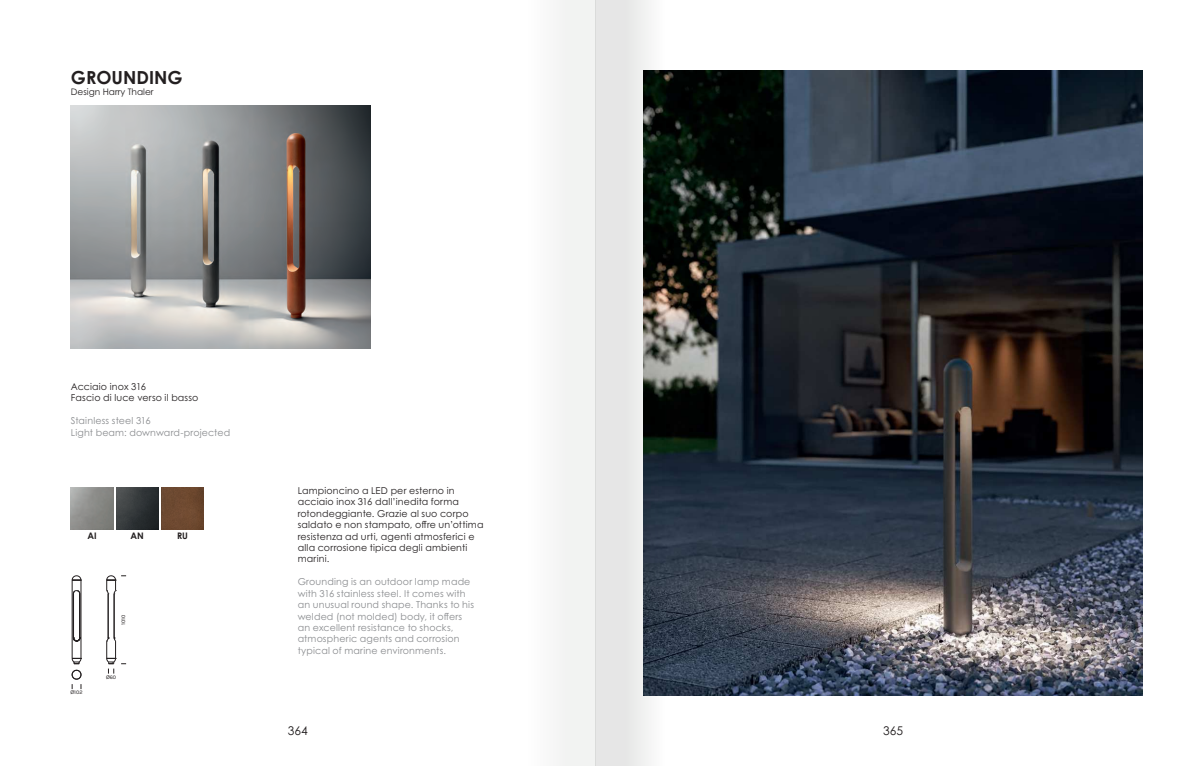
<style>
.page{position:relative;width:1191px;height:766px;background:#fff}
.page>*{position:absolute;margin:0;border:0;box-sizing:border-box;transform-origin:0 0}
.t1{font:700 18px "Century Gothic Pro";color:#231f20}
.t2{font:12px "Century Gothic Pro";color:#231f20}
.t3{font:9.5px/11.4px "Century Gothic Pro";letter-spacing:.015em;color:#8a8c8f}
.t4{font:9.5px/11.4px "Century Gothic Pro";letter-spacing:.015em;color:#231f20}
.t5{font:9px "Century Gothic Pro";color:#231f20}
.t6{font:700 9px "Century Gothic Pro";color:#231f20}
.t7{font:5.5px "Karla";color:#231f20}
.s1{font-family:"Myriad Pro"}
</style>
<div class="page">
<img style="left:71px;top:106px;width:299px;height:242px">
<img style="left:664px;top:71px;width:478px;height:623px">
<img style="left:116px;top:487px;width:43px;height:42px">
<img style="left:161px;top:487px;width:43px;height:42px">
<hr style="left:73px;top:593px;width:1px;height:44px;background:#231f20">
<hr style="left:80px;top:593px;width:1px;height:44px;background:#231f20">
<svg style="left:73px;top:590px;width:8px;height:4px"></svg>
<hr style="left:79px;top:593px;width:1px;height:44px;background:#231f20">
<svg style="left:73px;top:637px;width:8px;height:4px"></svg>
<hr style="left:72px;top:580px;width:1px;height:78px;background:#231f20">
<hr style="left:81px;top:580px;width:1px;height:78px;background:#231f20">
<svg style="left:72px;top:575px;width:10px;height:5px"></svg>
<svg style="left:72px;top:658px;width:10px;height:6px"></svg>
<hr style="left:108px;top:593px;width:1px;height:44px;background:#231f20">
<hr style="left:114px;top:593px;width:1px;height:44px;background:#231f20">
<svg style="left:107px;top:575px;width:19px;height:19px"></svg>
<svg style="left:72px;top:670px;width:10px;height:19px"></svg>
<svg style="left:107px;top:637px;width:19px;height:36px"></svg>
<svg style="left:595px;top:0;width:69px;height:765px;background:#b8babb"></svg>
<div style="left:526px;top:0;width:69px;height:765px;background:#f4f4f4"></div>
<h1 class="t1" style="left:71px;top:66px;width:113px">GROUNDING</h1>
<p class="t5" style="left:71px;top:86px;width:84px">Design Harry Thaler</p>
<p class="t4" style="left:71px;top:380px;width:129px">Acciaio inox 316<br>Fascio di luce verso il basso</p>
<p class="t3" style="left:71px;top:415px;width:161px">Stainless steel 316<br>Light beam: downward-projected</p>
<p class="t6" style="left:88px;top:530px;width:11px">AI</p>
<p class="t6" style="left:131px;top:530px;width:15px">AN</p>
<p class="t6" style="left:177px;top:530px;width:12px">RU</p>
<p class="t7" style="left:120px;top:624px;width:12px;rotate:-90deg">1010</p>
<p class="t7" style="left:71px;top:689px;width:14px"><span class="s1">Ø</span>102</p>
<p class="t7" style="left:106px;top:673px;width:12px"><span class="s1">Ø</span>60</p>
<p class="t4" style="left:298px;top:484px;width:187px">Lampioncino a LED per esterno in acciaio inox 316 dall’inedita forma rotondeggiante. Grazie al suo corpo saldato e non stampato, offre un’ottima resistenza ad urti, agenti atmosferici e alla corrosione tipica degli ambienti marini.</p>
<p class="t3" style="left:298px;top:576px;width:178px">Grounding is an outdoor lamp made with 316 stainless steel. It comes with an unusual round shape. Thanks to his welded (not molded) body, it offers an excellent resistance to shocks, atmospheric agents and corrosion typical of marine environments.</p>
<p class="t2" style="left:288px;top:723px;width:21px">364</p>
<p class="t2" style="left:883px;top:723px;width:21px">365</p>
</div>
